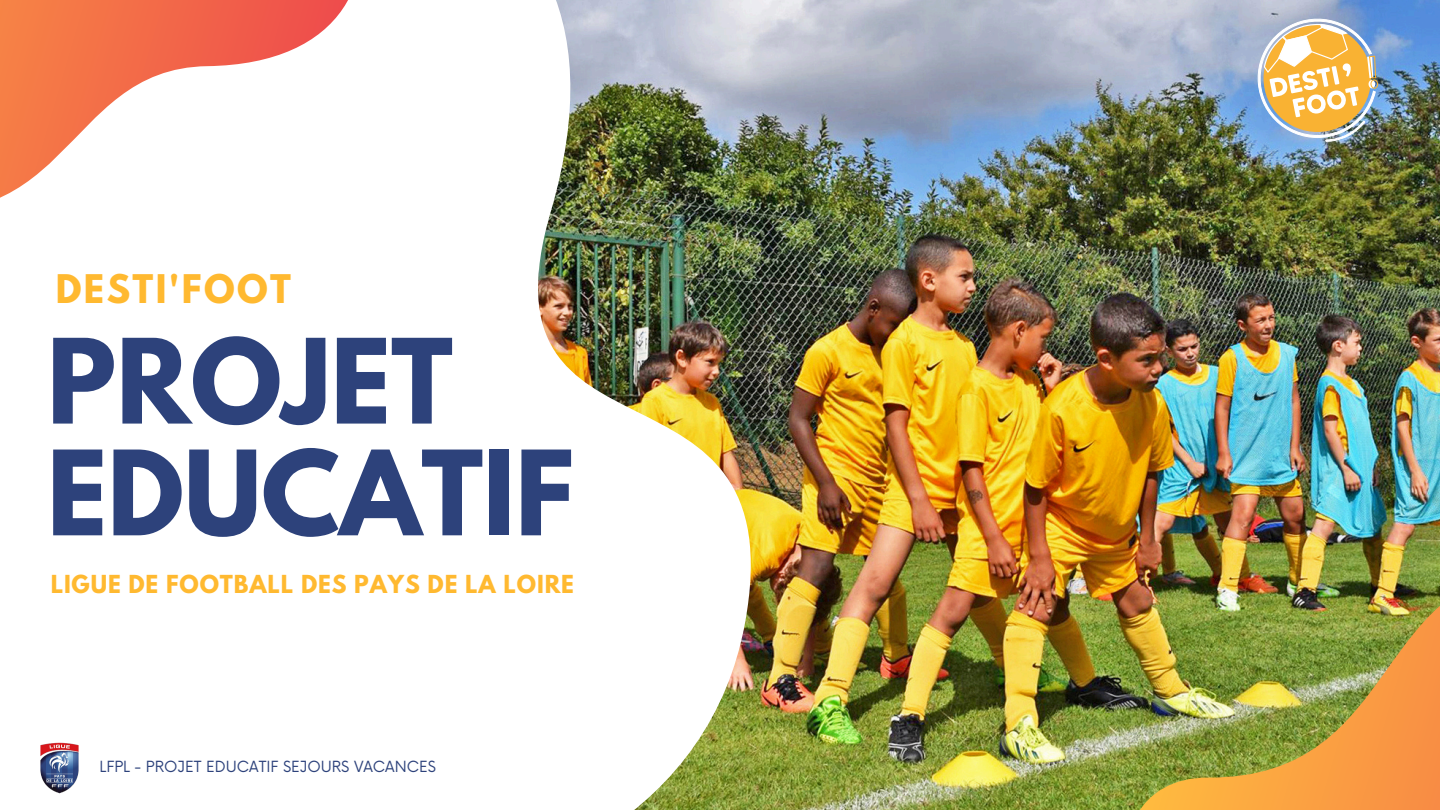
<style>
.page{position:relative;width:1440px;height:810px;background:#fff}
.page>*{position:absolute;margin:0;border:0;box-sizing:border-box;transform-origin:0 0}
.t1{font:700 104px/111.8px "League Spartan";color:#2d427b}
.t2{font:700 35px "League Spartan";letter-spacing:.07em;color:#ffb930}
.t3{font:700 22px "League Spartan";letter-spacing:.04em;color:#ffb930}
.t4{font:15px "Now";color:#2d427b}
</style>
<div class="page">
<img style="left:940px;top:0;width:500px;height:810px">
<img style="left:538px;top:0;width:402px;height:810px">
<img style="left:1078px;top:468px;width:362px;height:342px">
<svg style="left:0;top:0;width:348px;height:198px"></svg>
<img style="left:40px;top:742px;width:39px;height:52px">
<img style="left:1249px;top:10px;width:130px;height:136px">
<p class="t2" style="left:56px;top:272px;width:237px">DESTI'FOOT</p>
<p class="t1" style="left:47px;top:339px;width:529px">PROJET<br>EDUCATIF</p>
<h2 class="t3" style="left:51px;top:573px;width:525px">LIGUE DE FOOTBALL DES PAYS DE LA LOIRE</h2>
<h1 class="t4" style="left:99px;top:758px;width:338px">LFPL - PROJET EDUCATIF SEJOURS VACANCES</h1>
</div>
